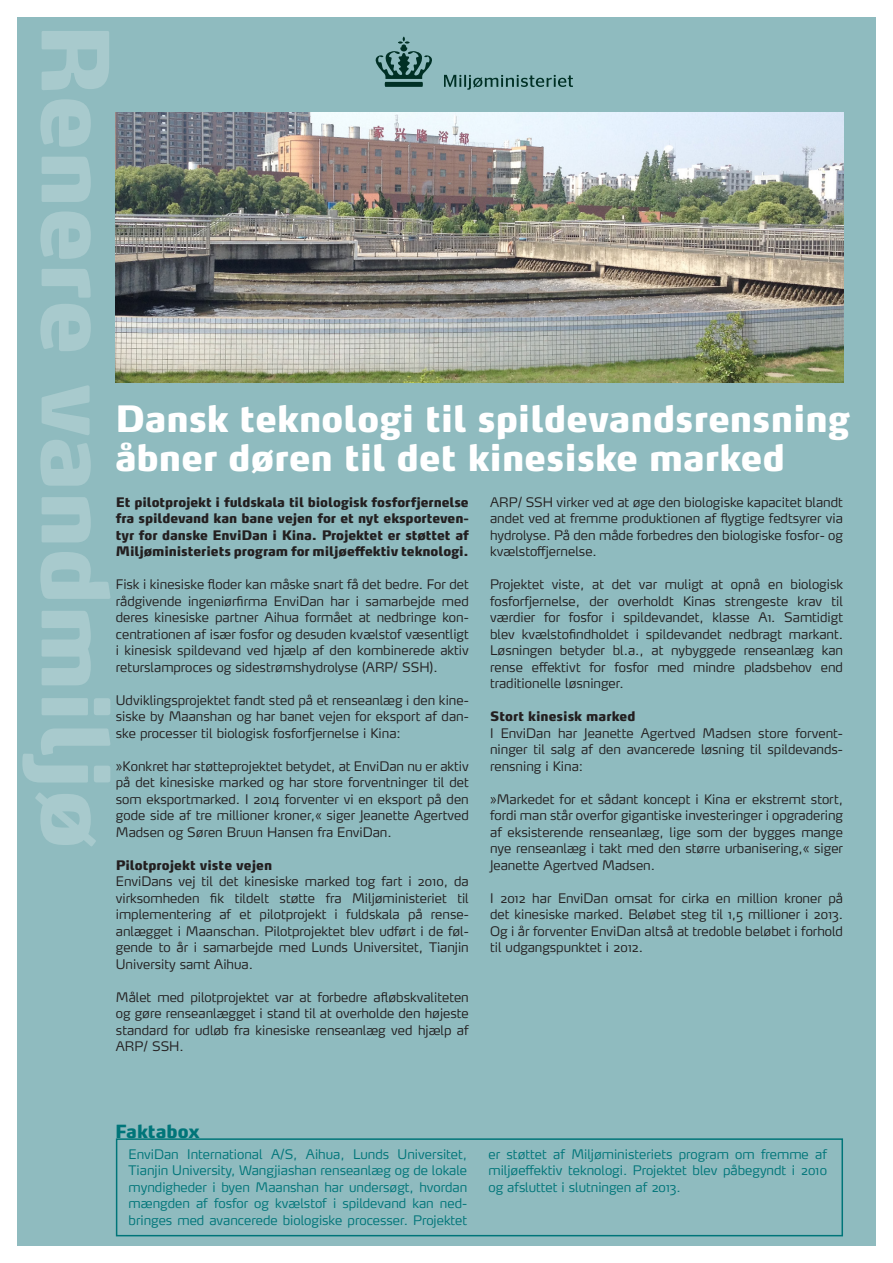
<style>
.page{position:relative;width:893px;height:1263px;background:#fff}
.page>*{position:absolute;margin:0;border:0;box-sizing:border-box;transform-origin:0 0}
.Lodret_rubrik{font:900 91.5px "Max";color:#a8cacd}
.Rubrik{font:900 36px/39px "Max";color:#fff}
.t1{font:900 18px "Max";color:#007579}
.Brødtekst{font:300 13.05px/16.5px "Max";color:#231f20;text-align:justify}
.Brødtekst_Faktaboks{font:300 13.05px/16.5px "Max";color:#007579;text-align:justify}
.Resume{font:900 13.05px/16.5px "Max";letter-spacing:-.01em;color:#231f20;text-align:justify}
.Mellemrubrik{font:900 13.05px "Max";color:#231f20}
</style>
<div class="page">
<div style="left:17px;top:17px;width:859px;height:1229px;background:#8fbbbf"></div>
<svg style="left:444px;top:75px;width:129px;height:15px"></svg>
<svg style="left:376px;top:37px;width:56px;height:50px"></svg>
<div style="left:116px;top:1138px;width:727px;height:98px;border:2px solid #007579"></div>
<img style="left:116px;top:112px;width:727px;height:270px">
<p class="Lodret_rubrik" style="left:133px;top:22px;width:829px;rotate:90deg">Renere vandmiljø</p>
<p class="Rubrik" style="left:115px;top:399px;width:736px">Dansk teknologi til spildevandsrensning åbner døren til det kinesiske marked</p>
<p class="Resume" style="left:116px;top:493px;width:354px">Et pilotprojekt i fuldskala til biologisk fosforfjernelse fra spildevand kan bane vejen for et nyt eksporteven&shy;tyr for danske EnviDan i Kina. Projektet er støttet af Miljøministeriets program for miljøeffektiv teknologi.</p>
<p class="Brødtekst" style="left:116px;top:576px;width:354px">Fisk i kinesiske floder kan måske snart få det bedre. For det rådgivende ingeniørfirma EnviDan har i samarbejde med deres kinesiske partner Aihua formået at nedbringe kon&shy;centrationen af især fosfor og desuden kvælstof væsentligt i kinesisk spildevand ved hjælp af den kombinerede aktiv returslamproces og sidestrømshydrolyse (ARP/ SSH).</p>
<p class="Brødtekst" style="left:116px;top:691px;width:354px">Udviklingsprojektet fandt sted på et renseanlæg i den kine&shy;siske by Maanshan og har banet vejen for eksport af dan&shy;ske processer til biologisk fosforfjernelse i Kina:</p>
<p class="Brødtekst" style="left:116px;top:757px;width:354px">»Konkret har støtteprojektet betydet, at EnviDan nu er aktiv på det kinesiske marked og har store forventninger til det som eksportmarked. I 2014 forventer vi en eksport på den gode side af tre millioner kroner,« siger Jeanette Agertved Madsen og Søren Bruun Hansen fra EnviDan.</p>
<p class="Mellemrubrik" style="left:116px;top:857px;width:158px">Pilotprojekt viste vejen</p>
<p class="Brødtekst" style="left:116px;top:873px;width:354px">EnviDans vej til det kinesiske marked tog fart i 2010, da virksomheden fik tildelt støtte fra Miljøministeriet til implementering af et pilotprojekt i fuldskala på rense&shy;anlægget i Maanschan. Pilotprojektet blev udført i de føl&shy;gende to år i samarbejde med Lunds Universitet, Tianjin University samt Aihua.</p>
<p class="Brødtekst" style="left:116px;top:988px;width:354px">Målet med pilotprojektet var at forbedre afløbskvaliteten og gøre renseanlægget i stand til at overholde den højeste standard for udløb fra kinesiske renseanlæg ved hjælp af ARP/ SSH.</p>
<p class="Brødtekst" style="left:490px;top:493px;width:354px">ARP/ SSH virker ved at øge den biologiske kapacitet blandt andet ved at fremme produktionen af flygtige fedtsyrer via hydrolyse. På den måde forbedres den biologiske fosfor- og kvælstoffjernelse.</p>
<p class="Brødtekst" style="left:490px;top:576px;width:354px">Projektet viste, at det var muligt at opnå en biologisk fosforfjernelse, der overholdt Kinas strengeste krav til værdier for fosfor i spildevandet, klasse A1. Samtidigt blev kvælstofindholdet i spildevandet nedbragt markant.<br>Løsningen betyder bl.a., at nybyggede renseanlæg kan rense effektivt for fosfor med mindre pladsbehov end traditionelle løsninger.</p>
<p class="Mellemrubrik" style="left:490px;top:708px;width:147px">Stort kinesisk marked</p>
<p class="Brødtekst" style="left:490px;top:724px;width:354px">I EnviDan har Jeanette Agertved Madsen store forvent&shy;ninger til salg af den avancerede løsning til spildevands&shy;rensning i Kina:</p>
<p class="Brødtekst" style="left:490px;top:790px;width:354px">»Markedet for et sådant koncept i Kina er ekstremt stort, fordi man står overfor gigantiske investeringer i opgradering af eksisterende renseanlæg, lige som der bygges mange nye renseanlæg i takt med den større urbanisering,« siger Jeanette Agertved Madsen.</p>
<p class="Brødtekst" style="left:490px;top:889px;width:354px">I 2012 har EnviDan omsat for cirka en million kroner på det kinesiske marked. Beløbet steg til 1,5 millioner i 2013.<br>Og i år forventer EnviDan altså at tredoble beløbet i forhold til udgangspunktet i 2012.</p>
<p class="t1" style="left:115px;top:1120px;width:86px">Faktabox</p>
<p class="Brødtekst_Faktaboks" style="left:129px;top:1145px;width:340px">EnviDan International A/S, Aihua, Lunds Universitet, Tianjin University, Wangjiashan renseanlæg og de lokale myndigheder i byen Maanshan har undersøgt, hvordan mængden af fosfor og kvælstof i spildevand kan ned&shy;bringes med avancerede biologiske processer. Projektet</p>
<p class="Brødtekst_Faktaboks" style="left:488px;top:1145px;width:340px">er støttet af Miljøministeriets program om fremme af miljøeffektiv teknologi. Projektet blev påbegyndt i 2010 og afsluttet i slutningen af 2013.</p>
</div>
